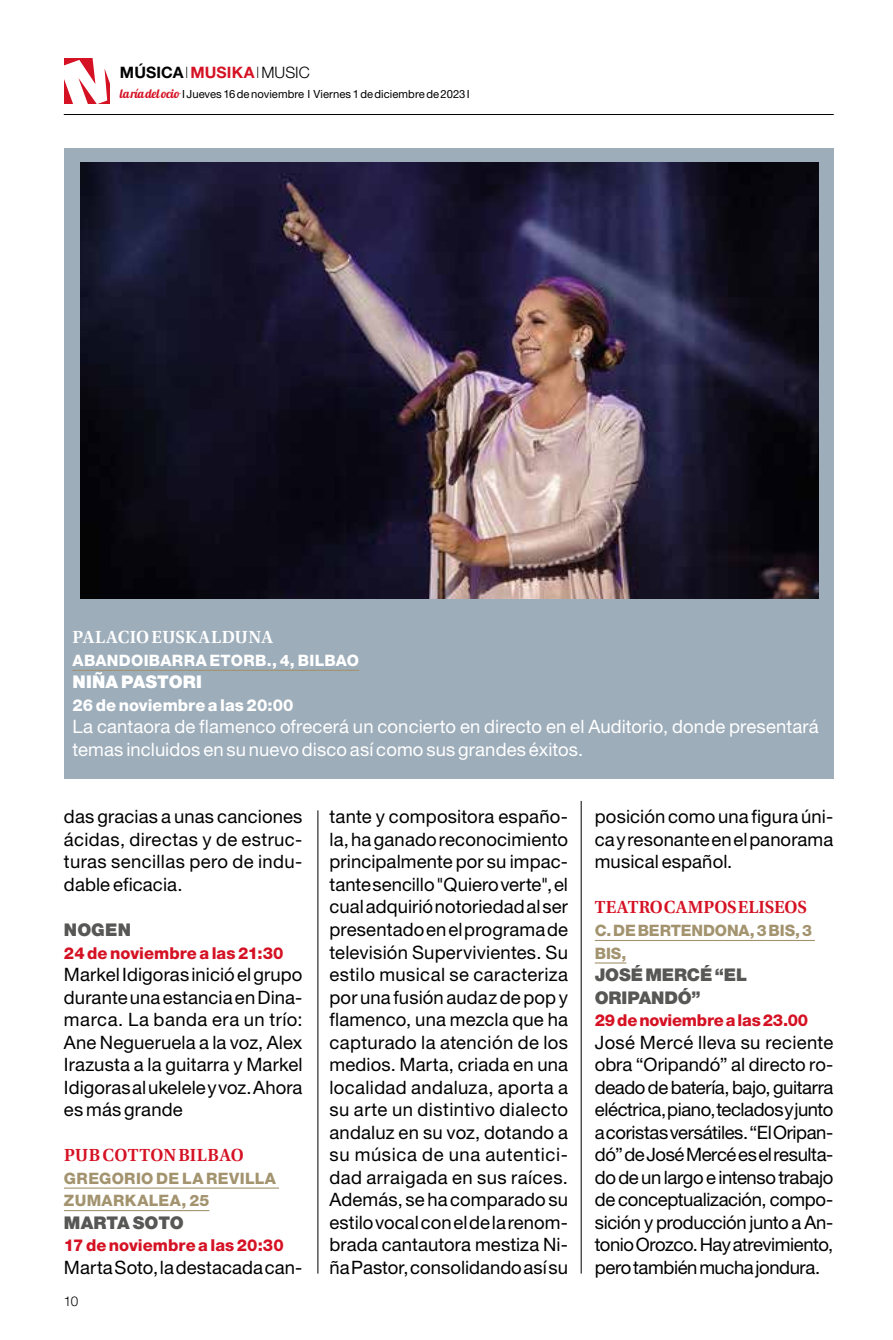
<style>
.page{position:relative;width:893px;height:1340px;background:#fff}
.page>*{position:absolute;margin:0;border:0;box-sizing:border-box;transform-origin:0 0}
.t1{font:18.45px/22.5px "Helvetica Neue LT Std";letter-spacing:.005em;color:#000;text-align:justify}
.t2{font:18.45px/22.5px "Helvetica Neue LT Std";letter-spacing:.005em;color:#fff}
.t3{font:600 18.45px "Utopia Std";letter-spacing:.005em;color:#d51224}
.t4{font:600 18.45px "Utopia Std";letter-spacing:.02em;color:#fff}
.t5{font:900 17.55px/22.5px "Helvetica Neue LT Std";letter-spacing:-.005em;color:#575756}
.t6{font:900 17.55px "Helvetica Neue LT Std";letter-spacing:.005em;color:#fff}
.t7{font:800 16.43px "Helvetica Neue LT Std";color:#d51224}
.t8{font:800 16.43px "Helvetica Neue LT Std";color:#fff}
.t9{font:800 15.75px/22.5px "Helvetica Neue LT Std";letter-spacing:.015em;color:#a3946f}
.t10{font:800 15.75px "Helvetica Neue LT Std";letter-spacing:.02em;color:#fff}
.t11{font:800 15.75px/22.5px "Helvetica Neue LT Std";letter-spacing:-.005em;color:#a3946f}
.t12{font:700 15.75px "Helvetica Neue LT Std";letter-spacing:.01em;color:#000}
.t13{font:300 13.5px "Helvetica Neue LT Std";color:#000}
.t14{font:11.25px "Helvetica Neue LT Std";letter-spacing:.005em;color:#000}
.s1{font-weight:100}
.s2{color:#d51224}
.s3{font-weight:300}
.s4{font-family:"Lobster 1.4";font-size:12.38px;color:#d51224}
</style>
<div class="page">
<hr style="left:64px;top:114px;width:770px;height:1px;background:#000">
<hr style="left:64px;top:1187px;width:215px;height:1px;background:#a3946f">
<hr style="left:64px;top:1209px;width:145px;height:2px;background:#a3946f">
<hr style="left:317px;top:810px;width:1px;height:463px;background:#000">
<hr style="left:581px;top:801px;width:1px;height:472px;background:#000">
<hr style="left:595px;top:939px;width:220px;height:2px;background:#a3946f">
<hr style="left:595px;top:962px;width:31px;height:1px;background:#a3946f">
<div style="left:64px;top:148px;width:770px;height:630px;background:#9dadba"></div>
<img style="left:80px;top:162px;width:739px;height:436px">
<hr style="left:73px;top:669px;width:286px;height:2px;background:#a3946f">
<div style="left:64px;top:58px;width:46px;height:46px;background:#d51224"></div>
<p class="t12" style="left:120px;top:62px;width:191px">MÚSICA <span class="s1">I</span><span class="s2">MUSIKA</span><span class="s1">I</span><span class="s3">MUSIC</span></p>
<p class="t14" style="left:120px;top:87px;width:351px"><span class="s4">la ría del ocio</span> I Jueves 16 de noviembre I Viernes 1 de diciembre de 2023 I</p>
<p class="t4" style="left:73px;top:627px;width:202px">PALACIO EUSKALDUNA</p>
<p class="t10" style="left:73px;top:651px;width:288px">ABANDOIBARRA ETORB., 4, BILBAO</p>
<p class="t6" style="left:73px;top:671px;width:131px">NIÑA PASTORI</p>
<p class="t8" style="left:73px;top:695px;width:223px">26 de noviembre a las 20:00</p>
<p class="t2" style="left:73px;top:715px;width:748px">La cantaora de flamenco ofrecerá un concierto en directo en el Auditorio, donde presentará temas incluidos en su nuevo disco así como sus grandes éxitos.</p>
<p class="t1" style="left:64px;top:805px;width:240px">das gracias a unas canciones ácidas, directas y de estruc&shy;turas sencillas pero de indu&shy;dable eficacia.</p>
<p class="t5" style="left:64px;top:918px;width:69px">NOGEN</p>
<p class="t7" style="left:64px;top:942px;width:221px">24 de noviembre a las 21:30</p>
<p class="t1" style="left:64px;top:962px;width:240px">Markel Idigoras inició el grupo durante una estancia en Dina&shy;marca. La banda era un trío:<br>Ane Negueruela a la voz, Alex Irazusta a la guitarra y Markel Idigoras al ukelele y voz. Ahora es más grande</p>
<p class="t3" style="left:64px;top:1144px;width:181px">PUB COTTON BILBAO</p>
<p class="t9" style="left:64px;top:1166px;width:214px">GREGORIO DE LA REVILLA<br>ZUMARKALEA, 25</p>
<p class="t5" style="left:64px;top:1210px;width:121px">MARTA SOTO</p>
<p class="t7" style="left:64px;top:1235px;width:221px">17 de noviembre a las 20:30</p>
<p class="t1" style="left:64px;top:1255px;width:240px">Marta Soto, la destacada can-</p>
<p class="t13" style="left:64px;top:1292px;width:16px">10</p>
<p class="t1" style="left:329px;top:805px;width:240px">tante y compositora españo&shy;la, ha ganado reconocimiento principalmente por su impac&shy;tante sencillo "Quiero verte", el cual adquirió notoriedad al ser presentado en el programa de televisión Supervivientes. Su estilo musical se caracteriza por una fusión audaz de pop y flamenco, una mezcla que ha capturado la atención de los medios. Marta, criada en una localidad andaluza, aporta a su arte un distintivo dialecto andaluz en su voz, dotando a su música de una autentici&shy;dad arraigada en sus raíces.<br>Además, se ha comparado su estilo vocal con el de la renom&shy;brada cantautora mestiza Ni&shy;ña Pastor, consolidando así su</p>
<p class="t1" style="left:595px;top:805px;width:240px">posición como una figura úni&shy;ca y resonante en el panorama musical español.</p>
<p class="t3" style="left:595px;top:897px;width:213px">TEATRO CAMPOS ELISEOS</p>
<p class="t11" style="left:595px;top:919px;width:219px">C. DE BERTENDONA, 3 BIS, 3<br>BIS,</p>
<p class="t5" style="left:595px;top:963px;width:154px">JOSÉ MERCÉ “EL<br>ORIPANDÓ”</p>
<p class="t7" style="left:595px;top:1010px;width:215px">29 de noviembre a las 23.00</p>
<p class="t1" style="left:595px;top:1030px;width:240px">José Mercé lleva su reciente obra “Oripandó” al directo ro&shy;deado de batería, bajo, guitarra eléctrica, piano, teclados y junto a coristas versátiles. “El Oripan&shy;dó” de José Mercé es el resulta&shy;do de un largo e intenso trabajo de conceptualización, compo&shy;sición y producción junto a An&shy;tonio Orozco. Hay atrevimiento, pero también mucha jondura.</p>
</div>
